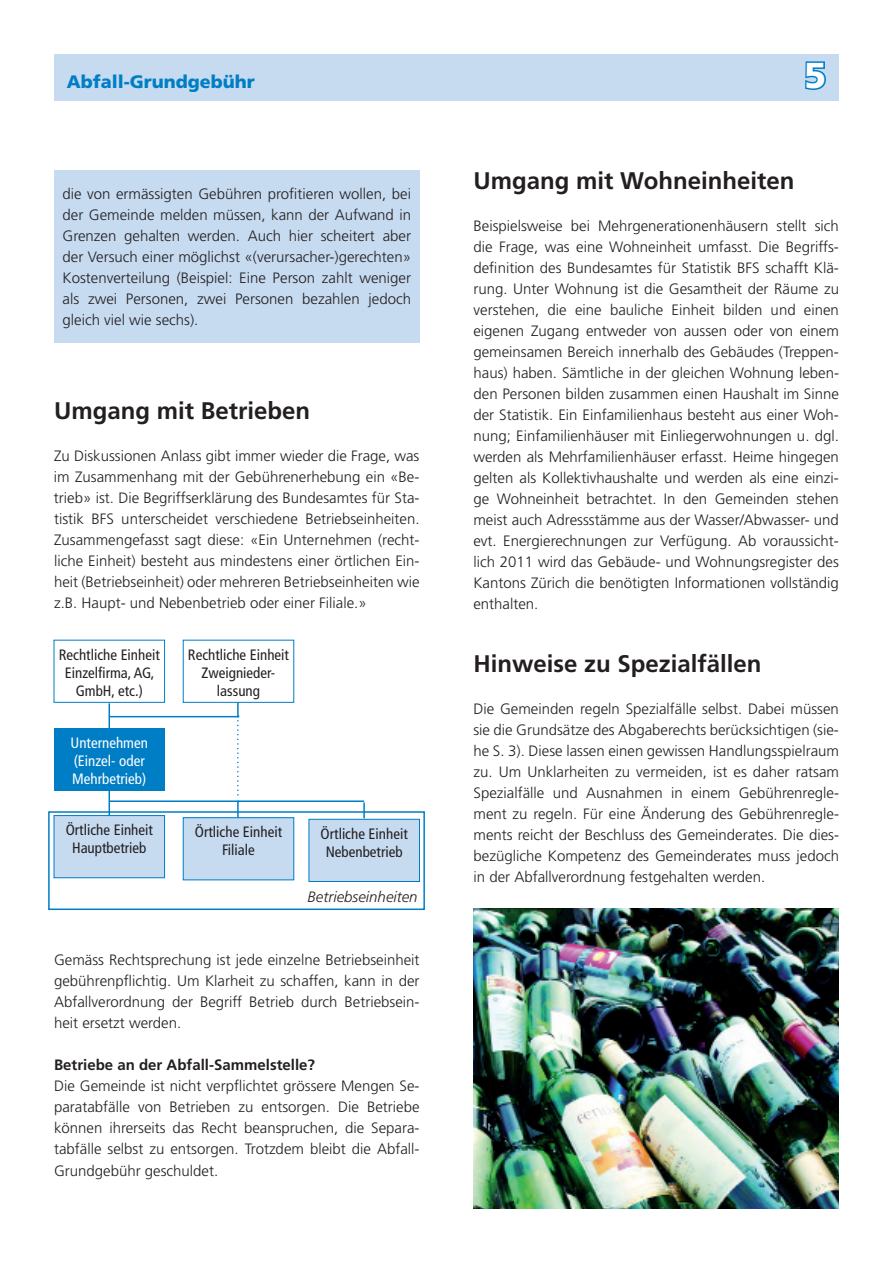
<style>
.page{position:relative;width:893px;height:1263px;background:#fff}
.page>*{position:absolute;margin:0;border:0;box-sizing:border-box;transform-origin:0 0}
.t1{font:900 36px "Frutiger";color:#fff}
.t2{font:700 24px "Frutiger";color:#231f20}
.t3{font:900 18px "Frutiger";color:#007ec5}
.t4{font:300 15px/21px "Frutiger";color:#231f20;text-align:justify}
.t5{font:condensed 15px/18px "Frutiger";color:#231f20;text-align:center}
.t6{font:condensed 15px/18px "Frutiger";color:#fff}
.t7{font:700 15px "Frutiger";color:#231f20}
.t8{font:italic 300 15px "Frutiger";color:#231f20}
</style>
<div class="page">
<div style="left:54px;top:170px;width:365px;height:173px;background:#c6daf0"></div>
<div style="left:54px;top:54px;width:785px;height:47px;background:#c6daf0"></div>
<svg style="left:805px;top:61px;width:21px;height:29px"></svg>
<div style="left:54px;top:640px;width:111px;height:63px;border:1px solid #007ec5"></div>
<div style="left:183px;top:640px;width:111px;height:63px;border:1px solid #007ec5"></div>
<div style="left:54px;top:815px;width:111px;height:63px;background:#c6daf0"></div>
<div style="left:54px;top:815px;width:111px;height:63px;border:1px solid #007ec5"></div>
<div style="left:183px;top:818px;width:111px;height:62px;background:#c6daf0"></div>
<div style="left:183px;top:817px;width:111px;height:63px;border:1px solid #007ec5"></div>
<div style="left:309px;top:819px;width:110px;height:62px;background:#c6daf0"></div>
<div style="left:309px;top:819px;width:111px;height:63px;border:1px solid #007ec5"></div>
<div style="left:48px;top:811px;width:377px;height:99px;border:2px solid #007ec5"></div>
<hr style="left:109px;top:703px;width:1px;height:113px;background:#007ec5">
<hr style="left:109px;top:716px;width:130px;height:1px;background:#007ec5">
<hr style="left:109px;top:800px;width:255px;height:2px;background:#007ec5">
<svg style="left:363px;top:802px;width:2px;height:16px"></svg>
<svg style="left:237px;top:702px;width:2px;height:115px"></svg>
<img style="left:473px;top:909px;width:366px;height:300px">
<div style="left:54px;top:728px;width:111px;height:63px;background:#007ec5"></div>
<p class="t3" style="left:67px;top:71px;width:190px">Abfall-Grundgebühr</p>
<h1 class="t1" style="left:804px;top:54px;width:24px">5</h1>
<p class="t4" style="left:63px;top:183px;width:350px">die von ermässigten Gebühren profitieren wollen, bei der Gemeinde melden müssen, kann der Aufwand in Grenzen gehalten werden. Auch hier scheitert aber der Versuch einer möglichst «(verursacher-)gerechten» Kostenverteilung (Beispiel: Eine Person zahlt weniger als zwei Personen, zwei Personen bezahlen jedoch gleich viel wie sechs).</p>
<h2 class="t2" style="left:54px;top:397px;width:258px">Umgang mit Betrieben</h2>
<p class="t4" style="left:54px;top:446px;width:367px">Zu Diskussionen Anlass gibt immer wieder die Frage, was im Zusammenhang mit der Gebührenerhebung ein «Be&shy;trieb» ist. Die Begriffserklärung des Bundesamtes für Sta&shy;tistik BFS unterscheidet verschiedene Betriebseinheiten.<br>Zusammengefasst sagt diese: «Ein Unternehmen (recht&shy;liche Einheit) besteht aus mindestens einer örtlichen Ein&shy;heit (Betriebseinheit) oder mehreren Betriebseinheiten wie z.B. Haupt- und Nebenbetrieb oder einer Filiale.»</p>
<p class="t5" style="left:59px;top:645px;width:103px">Rechtliche Einheit<br>Einzelfirma, AG,<br>GmbH, etc.)</p>
<p class="t5" style="left:188px;top:645px;width:103px">Rechtliche Einheit<br>Zweignieder&shy;lassung</p>
<p class="t6" style="left:71px;top:733px;width:79px">Unternehmen (Einzel- oder<br>Mehrbetrieb)</p>
<p class="t5" style="left:66px;top:821px;width:89px">Örtliche Einheit<br>Hauptbetrieb</p>
<p class="t5" style="left:195px;top:823px;width:89px">Örtliche Einheit<br>Filiale</p>
<p class="t5" style="left:321px;top:825px;width:89px">Örtliche Einheit<br>Nebenbetrieb</p>
<p class="t8" style="left:308px;top:889px;width:112px">Betriebseinheiten</p>
<p class="t4" style="left:54px;top:950px;width:367px">Gemäss Rechtsprechung ist jede einzelne Betriebseinheit gebührenpflichtig. Um Klarheit zu schaffen, kann in der Abfallverordnung der Begriff Betrieb durch Betriebsein&shy;heit ersetzt werden.</p>
<p class="t7" style="left:54px;top:1056px;width:262px">Betriebe an der Abfall-Sammelstelle?</p>
<p class="t4" style="left:54px;top:1076px;width:367px">Die Gemeinde ist nicht verpflichtet grössere Mengen Se&shy;paratabfälle von Betrieben zu entsorgen. Die Betriebe können ihrerseits das Recht beanspruchen, die Separa&shy;tabfälle selbst zu entsorgen. Trotzdem bleibt die Abfall-Grundgebühr geschuldet.</p>
<h2 class="t2" style="left:473px;top:166px;width:322px">Umgang mit Wohneinheiten</h2>
<p class="t4" style="left:473px;top:215px;width:367px">Beispielsweise bei Mehrgenerationenhäusern stellt sich die Frage, was eine Wohneinheit umfasst. Die Begriffs&shy;definition des Bundesamtes für Statistik BFS schafft Klä&shy;rung. Unter Wohnung ist die Gesamtheit der Räume zu verstehen, die eine bauliche Einheit bilden und einen eigenen Zugang entweder von aussen oder von einem gemeinsamen Bereich innerhalb des Gebäudes (Treppen&shy;haus) haben. Sämtliche in der gleichen Wohnung leben&shy;den Personen bilden zusammen einen Haushalt im Sinne der Statistik. Ein Einfamilienhaus besteht aus einer Woh&shy;nung; Einfamilienhäuser mit Einliegerwohnungen u. dgl. werden als Mehrfamilienhäuser erfasst. Heime hingegen gelten als Kollektivhaushalte und werden als eine einzi&shy;ge Wohneinheit betrachtet. In den Gemeinden stehen meist auch Adressstämme aus der Wasser/Abwasser- und evt. Energierechnungen zur Verfügung. Ab voraussicht&shy;lich 2011 wird das Gebäude- und Wohnungsregister des Kantons Zürich die benötigten Informationen vollständig enthalten.</p>
<h2 class="t2" style="left:473px;top:649px;width:290px">Hinweise zu Spezialfällen</h2>
<p class="t4" style="left:473px;top:698px;width:367px">Die Gemeinden regeln Spezialfälle selbst. Dabei müssen sie die Grundsätze des Abgaberechts berücksichtigen (sie&shy;he S. 3). Diese lassen einen gewissen Handlungsspielraum zu. Um Unklarheiten zu vermeiden, ist es daher ratsam Spezialfälle und Ausnahmen in einem Gebührenregle&shy;ment zu regeln. Für eine Änderung des Gebührenregle&shy;ments reicht der Beschluss des Gemeinderates. Die dies&shy;bezügliche Kompetenz des Gemeinderates muss jedoch in der Abfallverordnung festgehalten werden.</p>
</div>
